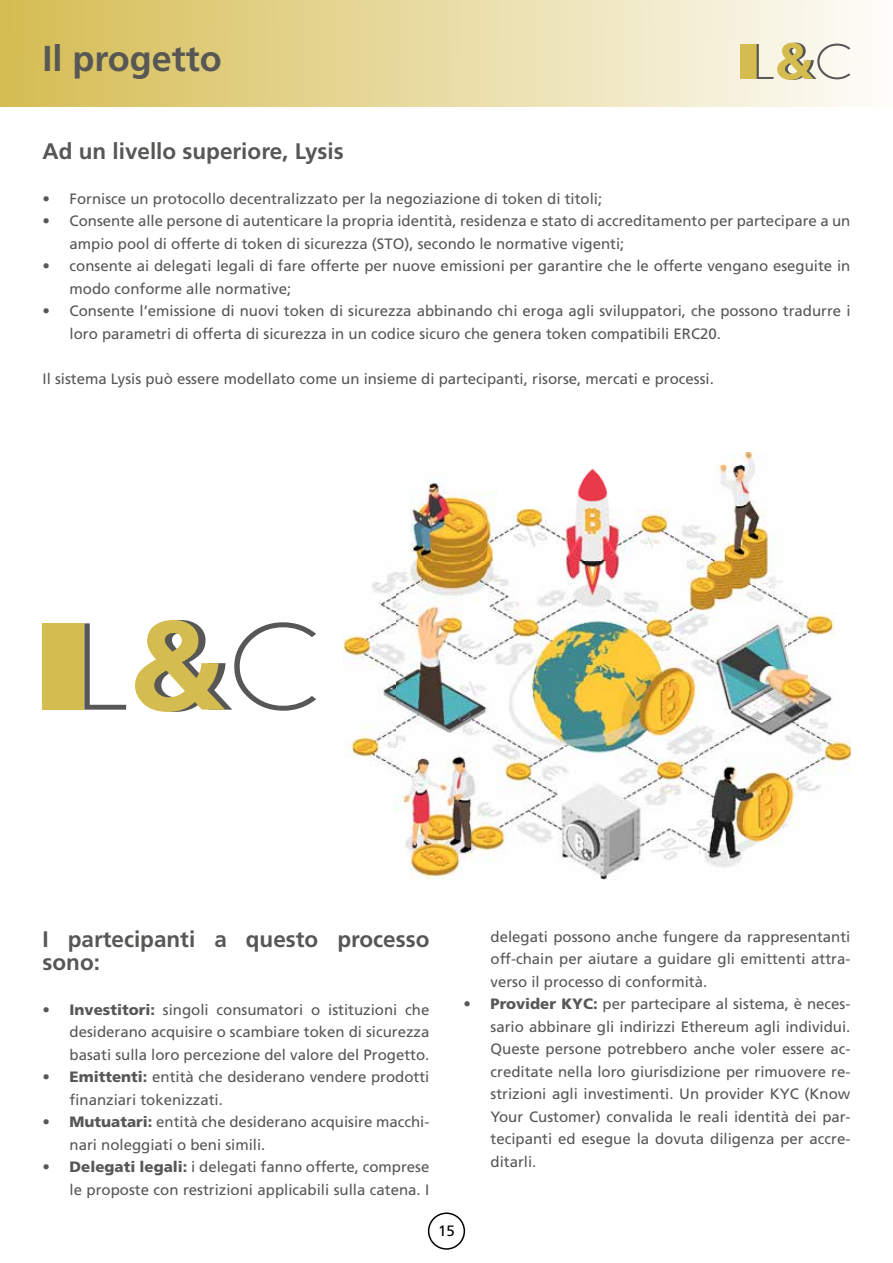
<style>
.page{position:relative;width:893px;height:1263px;background:#fff}
.page>*{position:absolute;margin:0;border:0;box-sizing:border-box;transform-origin:0 0}
.t1{font:700 36px "Frutiger";color:#575756}
.t2{font:700 22.5px/22.5px "Frutiger";color:#575756}
.t3{font:15px/22.5px "Frutiger";color:#575756}
.t4{font:15px "Frutiger";color:#000}
.s1{font-weight:900}
</style>
<div class="page">
<div style="left:428px;top:1212px;width:37px;height:38px;border:2px solid #000;border-radius:50%"></div>
<div style="left:0;top:0;width:893px;height:106px;background:linear-gradient(to right,#d5bd52,#fdfdfa)"></div>
<div style="left:740px;top:44px;width:17px;height:35px;background:#d5bc50"></div>
<svg style="left:757px;top:43px;width:93px;height:37px"></svg>
<img style="left:394px;top:560px;width:304px;height:319px">
<img style="left:698px;top:453px;width:103px;height:415px">
<img style="left:800px;top:613px;width:50px;height:213px">
<img style="left:344px;top:560px;width:51px;height:213px">
<img style="left:410px;top:482px;width:87px;height:78px">
<img style="left:495px;top:506px;width:204px;height:54px">
<img style="left:546px;top:468px;width:102px;height:39px">
<div style="left:43px;top:623px;width:41px;height:87px;background:#d5bc50"></div>
<svg style="left:84px;top:623px;width:42px;height:87px"></svg>
<svg style="left:135px;top:620px;width:181px;height:92px"></svg>
<h1 class="t1" style="left:43px;top:37px;width:181px">Il progetto</h1>
<h2 class="t2" style="left:43px;top:139px;width:303px">Ad un livello superiore, Lysis</h2>
<p class="t3" style="left:43px;top:187px;width:561px">• Fornisce un protocollo decentralizzato per la negoziazione di token di titoli;</p>
<p class="t3" style="left:70px;top:209px;width:782px;text-indent:-27px">• Consente alle persone di autenticare la propria identità, residenza e stato di accreditamento per partecipare a un ampio pool di offerte di token di sicurezza (STO), secondo le normative vigenti;</p>
<p class="t3" style="left:70px;top:254px;width:782px;text-indent:-27px">• consente ai delegati legali di fare offerte per nuove emissioni per garantire che le offerte vengano eseguite in modo conforme alle normative;</p>
<p class="t3" style="left:70px;top:299px;width:782px;text-indent:-27px">• Consente l’emissione di nuovi token di sicurezza abbinando chi eroga agli sviluppatori, che possono tradurre i loro parametri di offerta di sicurezza in un codice sicuro che genera token compatibili ERC20.</p>
<p class="t3" style="left:43px;top:367px;width:673px">Il sistema Lysis può essere modellato come un insieme di partecipanti, risorse, mercati e processi.</p>
<h2 class="t2" style="left:43px;top:928px;width:388px">I partecipanti a questo processo sono:</h2>
<p class="t3" style="left:70px;top:998px;width:361px;text-align:justify;text-indent:-27px"><span class="s1">• Investitori:</span> singoli consumatori o istituzioni che desiderano acquisire o scambiare token di sicurezza basati sulla loro percezione del valore del Progetto.</p>
<p class="t3" style="left:70px;top:1066px;width:361px;text-indent:-27px"><span class="s1">• Emittenti:</span> entità che desiderano vendere prodotti finanziari tokenizzati.</p>
<p class="t3" style="left:70px;top:1111px;width:361px;text-indent:-27px"><span class="s1">• Mutuatari:</span> entità che desiderano acquisire macchi&shy;nari noleggiati o beni simili.</p>
<p class="t3" style="left:43px;top:1156px;width:388px;text-align:right"><span class="s1">• Delegati legali:</span> i delegati fanno offerte, comprese le proposte con restrizioni applicabili sulla catena. I</p>
<p class="t3" style="left:490px;top:925px;width:361px;text-align:justify">delegati possono anche fungere da rappresentanti off-chain per aiutare a guidare gli emittenti attra&shy;verso il processo di conformità.</p>
<p class="t3" style="left:490px;top:992px;width:361px;text-align:justify;text-indent:-27px"><span class="s1">• Provider KYC:</span> per partecipare al sistema, è neces&shy;sario abbinare gli indirizzi Ethereum agli individui.<br>Queste persone potrebbero anche voler essere ac&shy;creditate nella loro giurisdizione per rimuovere re&shy;strizioni agli investimenti. Un provider KYC (Know Your Customer) convalida le reali identità dei par&shy;tecipanti ed esegue la dovuta diligenza per accre&shy;ditarli.</p>
<p class="t4" style="left:438px;top:1222px;width:18px">15</p>
</div>
